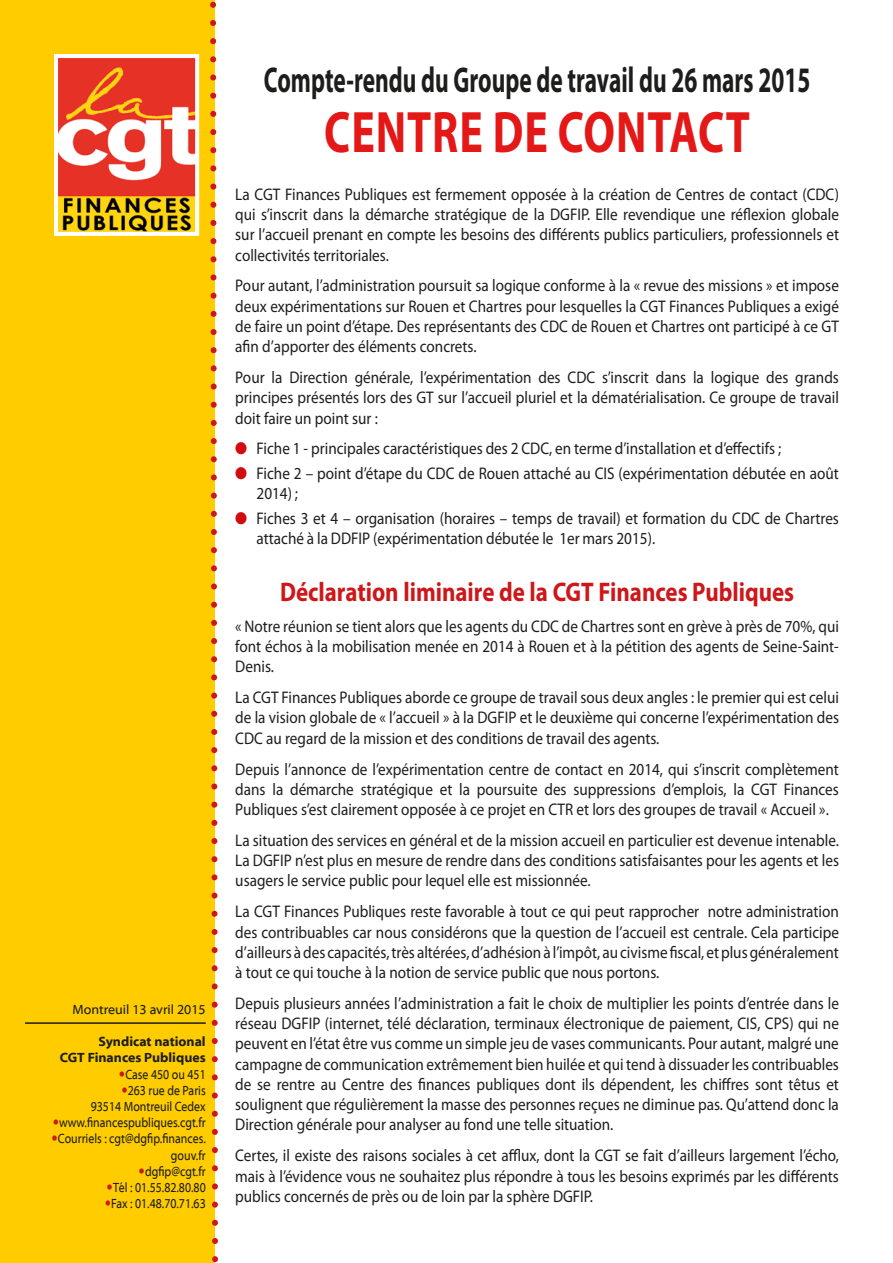
<style>
.page{position:relative;width:893px;height:1263px;background:#fff}
.page>*{position:absolute;margin:0;border:0;box-sizing:border-box;transform-origin:0 0}
.t1{font:700 58.8px "Myriad Pro";letter-spacing:.02em;color:#e41816;scale:.75 1}
.t2{font:700 36px "Myriad Pro";color:#1d1d1b;scale:.65 1}
.t3{font:700 27px "Myriad Pro";color:#cd171a;scale:.85 1}
.t4{font:16.8px/20.2px "Myriad Pro";color:#1d1d1b;text-align:justify;scale:.9 1}
.t5{font:13.5px/16.2px "Myriad Web Pro";color:#1d1d1b;text-align:right;scale:.85 1}
.t6{font:700 13.5px "Myriad Web Pro";color:#1d1d1b}
.t7{font:13.5px "Myriad Web Pro";color:#1d1d1b}
</style>
<div class="page">
<div style="left:0;top:0;width:214px;height:1263px;background:#fc0"></div>
<svg style="left:210px;top:0;width:8px;height:1263px"></svg>
<img style="left:59px;top:59px;width:135px;height:172px">
<div style="left:54px;top:54px;width:145px;height:182px;border:4px solid #fff"></div>
<hr style="left:25px;top:1022px;width:181px;height:2px;background:#1d1d1b">
<p class="t7" style="left:72px;top:1002px;width:135px">Montreuil 13 avril 2015</p>
<p class="t6" style="left:98px;top:1034px;width:109px">Syndicat national</p>
<p class="t6" style="left:60px;top:1050px;width:147px">CGT Finances Publiques</p>
<p class="t5" style="left:125px;top:1066px;width:96px">Case 450 ou 451</p>
<p class="t5" style="left:128px;top:1082px;width:93px">263 rue de Paris</p>
<p class="t5" style="left:91px;top:1099px;width:137px">93514 Montreuil Cedex</p>
<p class="t5" style="left:59px;top:1115px;width:174px">www.financespubliques.cgt.fr</p>
<p class="t5" style="left:58px;top:1131px;width:175px">Courriels : cgt@dgfip.finances. gouv.fr</p>
<p class="t5" style="left:145px;top:1163px;width:73px">dgfip@cgt.fr</p>
<p class="t5" style="left:113px;top:1180px;width:111px">Tél : 01.55.82.80.80</p>
<p class="t5" style="left:111px;top:1196px;width:113px">Fax : 01.48.70.71.63</p>
<p class="t2" style="left:264px;top:56px;width:842px">Compte-rendu du Groupe de travail du 26 mars 2015</p>
<p class="t1" style="left:324px;top:94px;width:569px">CENTRE DE CONTACT</p>
<p class="t4" style="left:235px;top:184px;width:672px">La CGT Finances Publiques est fermement opposée à la création de Centres de contact (CDC) qui s’inscrit dans la démarche stratégique de la DGFIP. Elle revendique une réflexion globale sur l’accueil prenant en compte les besoins des différents publics particuliers, professionnels et collectivités territoriales.</p>
<p class="t4" style="left:235px;top:275px;width:672px">Pour autant, l’administration poursuit sa logique conforme à la « revue des missions » et impose deux expérimentations sur Rouen et Chartres pour lesquelles la CGT Finances Publiques a exigé de faire un point d’étape. Des représentants des CDC de Rouen et Chartres ont participé à ce GT afin d’apporter des éléments concrets.</p>
<p class="t4" style="left:235px;top:367px;width:672px">Pour la Direction générale, l’expérimentation des CDC s’inscrit dans la logique des grands principes présentés lors des GT sur l’accueil pluriel et la dématérialisation. Ce groupe de travail doit faire un point sur :</p>
<p class="t4" style="left:257px;top:438px;width:584px">Fiche 1 - principales caractéristiques des 2 CDC, en terme d’installation et d’effectifs ;</p>
<p class="t4" style="left:257px;top:463px;width:649px">Fiche 2 – point d’étape du CDC de Rouen attaché au CIS (expérimentation débutée en août<br>2014) ;</p>
<p class="t4" style="left:257px;top:508px;width:649px">Fiches 3 et 4 – organisation (horaires – temps de travail) et formation du CDC de Chartres attaché à la DDFIP (expérimentation débutée le 1er mars 2015).</p>
<p class="t3" style="left:280px;top:574px;width:606px">Déclaration liminaire de la CGT Finances Publiques</p>
<p class="t4" style="left:235px;top:616px;width:672px">« Notre réunion se tient alors que les agents du CDC de Chartres sont en grève à près de 70%, qui font échos à la mobilisation menée en 2014 à Rouen et à la pétition des agents de Seine-Saint-Denis.</p>
<p class="t4" style="left:235px;top:687px;width:672px">La CGT Finances Publiques aborde ce groupe de travail sous deux angles : le premier qui est celui de la vision globale de « l’accueil » à la DGFIP et le deuxième qui concerne l’expérimentation des CDC au regard de la mission et des conditions de travail des agents.</p>
<p class="t4" style="left:235px;top:758px;width:672px">Depuis l’annonce de l’expérimentation centre de contact en 2014, qui s’inscrit complètement dans la démarche stratégique et la poursuite des suppressions d’emplois, la CGT Finances Publiques s’est clairement opposée à ce projet en CTR et lors des groupes de travail « Accueil ».</p>
<p class="t4" style="left:235px;top:830px;width:672px">La situation des services en général et de la mission accueil en particulier est devenue intenable.<br>La DGFIP n’est plus en mesure de rendre dans des conditions satisfaisantes pour les agents et les usagers le service public pour lequel elle est missionnée.</p>
<p class="t4" style="left:235px;top:901px;width:672px">La CGT Finances Publiques reste favorable à tout ce qui peut rapprocher notre administration des contribuables car nous considérons que la question de l’accueil est centrale. Cela participe d’ailleurs à des capacités, très altérées, d’adhésion à l’impôt, au civisme fiscal, et plus généralement à tout ce qui touche à la notion de service public que nous portons.</p>
<p class="t4" style="left:235px;top:993px;width:672px">Depuis plusieurs années l’administration a fait le choix de multiplier les points d’entrée dans le réseau DGFIP (internet, télé déclaration, terminaux électronique de paiement, CIS, CPS) qui ne peuvent en l’état être vus comme un simple jeu de vases communicants. Pour autant, malgré une campagne de communication extrêmement bien huilée et qui tend à dissuader les contribuables de se rentre au Centre des finances publiques dont ils dépendent, les chiffres sont têtus et soulignent que régulièrement la masse des personnes reçues ne diminue pas. Qu’attend donc la Direction générale pour analyser au fond une telle situation.</p>
<p class="t4" style="left:235px;top:1145px;width:672px">Certes, il existe des raisons sociales à cet afflux, dont la CGT se fait d’ailleurs largement l’écho, mais à l’évidence vous ne souhaitez plus répondre à tous les besoins exprimés par les différents publics concernés de près ou de loin par la sphère DGFIP.</p>
</div>
